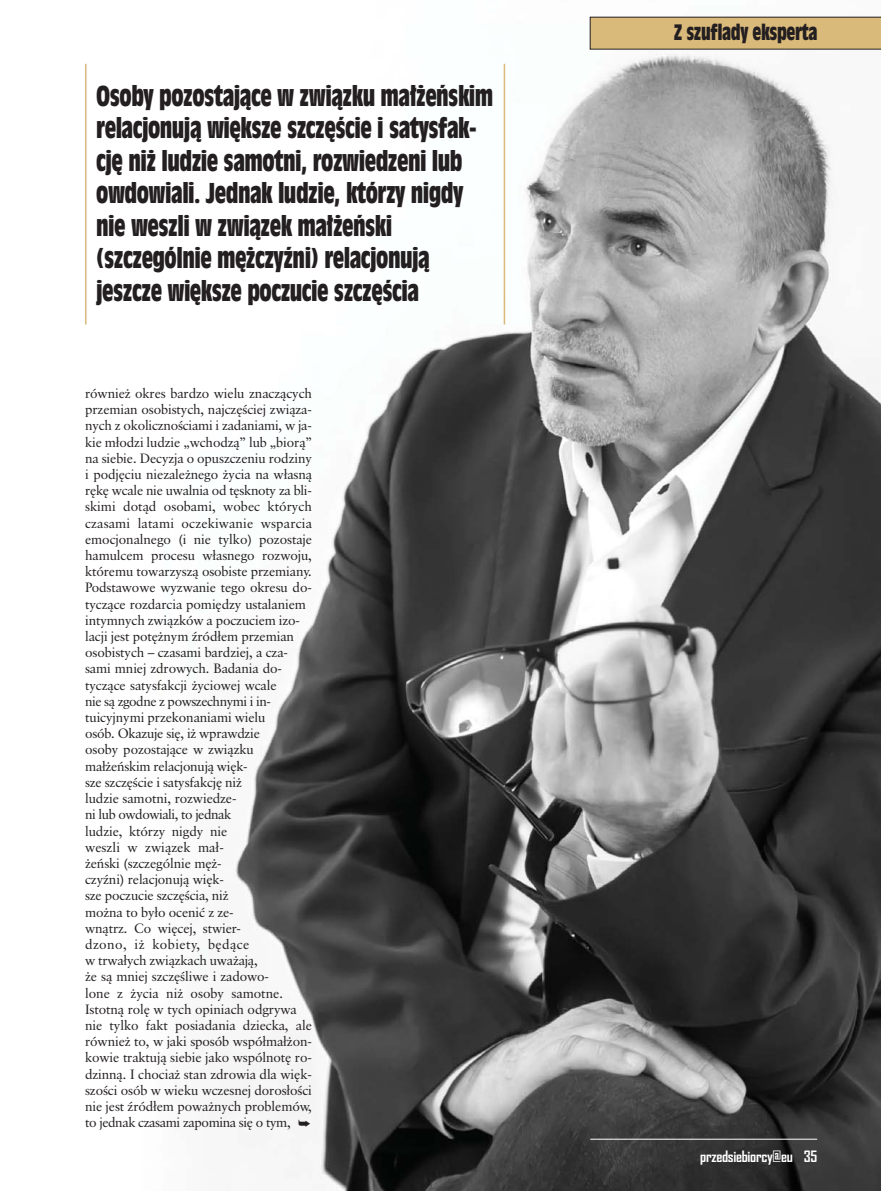
<style>
.page{position:relative;width:881px;height:1191px;background:#fff}
.page>*{position:absolute;margin:0;border:0;box-sizing:border-box;transform-origin:0 0}
.t1{font:27px/32.4px "Incised 901 Bd Cn EU";letter-spacing:-.02em;color:#231f20}
.t2{font:21px "Incised 901 Bd Cn EU";letter-spacing:-.02em;color:#231f20}
.t3{font:700 15px "Agency FB";letter-spacing:-.02em;color:#fff}
.t4{font:13.5px/16.2px "Classical Garamond TL";letter-spacing:-.01em;color:#231f20}
</style>
<div class="page">
<img style="left:224px;top:16px;width:656px;height:1174px">
<hr style="left:503px;top:64px;width:2px;height:260px;background:#daba7a">
<hr style="left:85px;top:64px;width:1px;height:260px;background:#daba7a">
<hr style="left:590px;top:1139px;width:226px;height:1px;background:#fff">
<div style="left:589px;top:17px;width:291px;height:32px;background:#daba7a"></div>
<p class="t1" style="left:96px;top:82px;width:398px">Osoby pozostające w związku małżeńskim relacjonują większe szczęście i satysfak&shy;cję niż ludzie samotni, rozwiedzeni lub owdowiali. Jednak ludzie, którzy nigdy nie weszli w związek małżeński (szczególnie mężczyźni) relacjonują jeszcze większe poczucie szczęścia</p>
<p class="t4" style="left:85px;top:386px;width:228px">również okres bardzo wielu znaczących przemian osobistych, najczęściej związa&shy;nych z okolicznościami i zadaniami, w ja&shy;kie młodzi ludzie „wchodzą” lub „biorą” na siebie. Decyzja o opuszczeniu rodziny i podjęciu niezależnego życia na własną rękę wcale nie uwalnia od tęsknoty za bli&shy;skimi dotąd osobami, wobec których czasami latami oczekiwanie wsparcia emocjonalnego (i nie tylko) pozostaje hamulcem procesu własnego rozwoju, któremu towarzyszą osobiste przemiany.<br>Podstawowe wyzwanie tego okresu do&shy;tyczące rozdarcia pomiędzy ustalaniem intymnych związków a poczuciem izo&shy;lacji jest potężnym źródłem przemian osobistych – czasami bardziej, a cza&shy;sami mniej zdrowych. Badania do&shy;tyczące satysfakcji życiowej wcale<br>nie są zgodne z powszechnymi i in&shy;tuicyjnymi przekonaniami wielu<br>osób. Okazuje się, iż wprawdzie<br>osoby pozostające w związku małżeńskim relacjonują więk-<br>sze szczęście i satysfakcję niż<br>ludzie samotni, rozwiedze-<br>ni lub owdowiali, to jednak<br>ludzie, którzy nigdy nie<br>weszli w związek mał-<br>żeński (szczególnie męż-<br>czyźni) relacjonują więk-<br>sze poczucie szczęścia, niż<br>można to było ocenić z ze-<br>wnątrz. Co więcej, stwier-<br>dzono, iż kobiety, będące<br>w trwałych związkach uważają,<br>że są mniej szczęśliwe i zadowo-<br>lone z życia niż osoby samotne.<br>Istotną rolę w tych opiniach odgrywa nie tylko fakt posiadania dziecka, ale również to, w jaki sposób współmałżon&shy;kowie traktują siebie jako wspólnotę ro&shy;dzinną. I chociaż stan zdrowia dla więk&shy;szości osób w wieku wczesnej dorosłości nie jest źródłem poważnych problemów, to jednak czasami zapomina się o tym, ➥</p>
<h2 class="t2" style="left:674px;top:23px;width:145px">Z szuflady eksperta</h2>
<p class="t3" style="left:700px;top:1148px;width:118px">przedsiebiorcy@eu 35</p>
</div>
